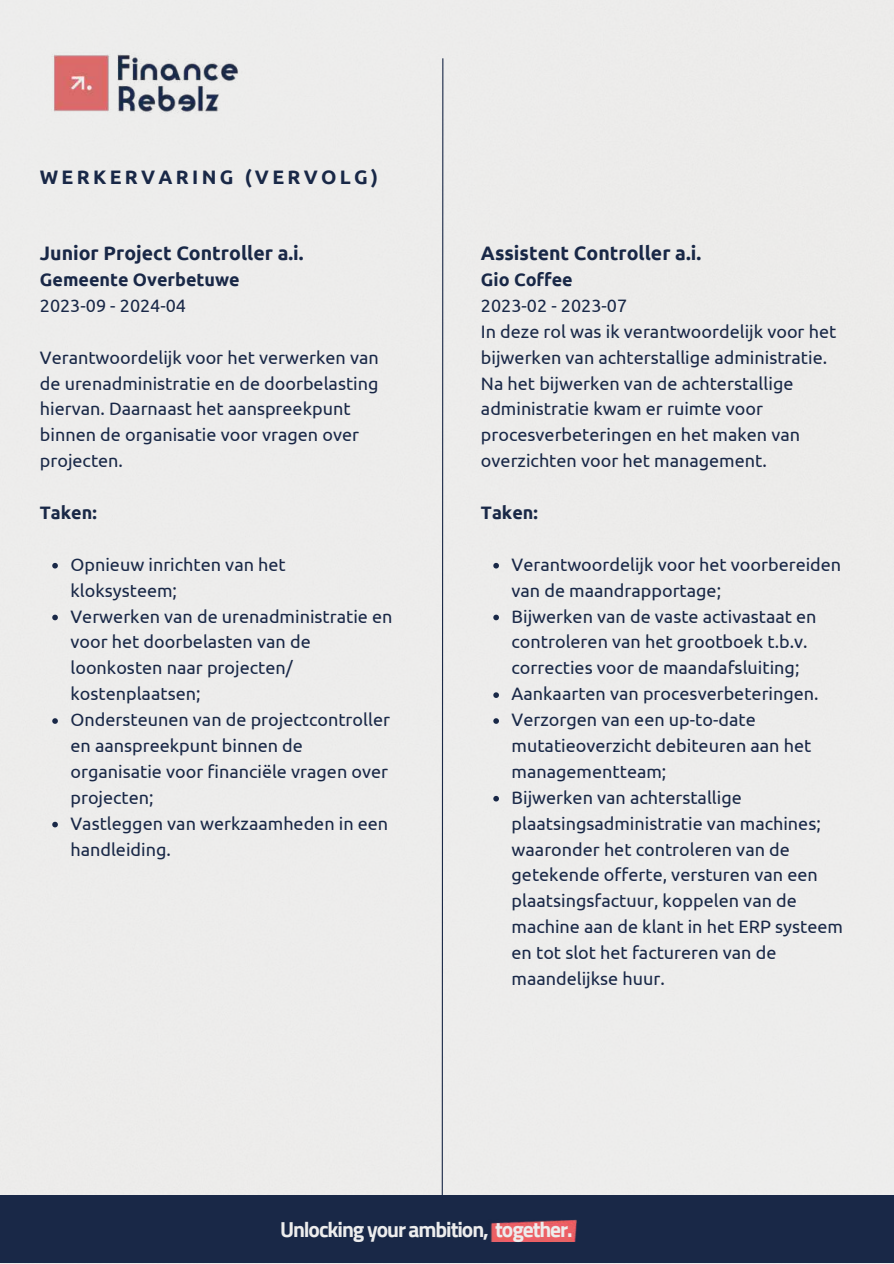
<style>
.page{position:relative;width:894px;height:1264px;background:#fff}
.page>*{position:absolute;margin:0;border:0;box-sizing:border-box;transform-origin:0 0}
.t1{font:700 21.6px "Cairo";letter-spacing:-.05em;color:#ededed}
.t2{font:700 19.5px "Ubuntu";color:#192847}
.t3{font:700 19.5px "Ubuntu";letter-spacing:.17em;color:#192847}
.t4{font:18px/25.8px "Ubuntu";color:#192847}
.t5{font:700 18px "Ubuntu";color:#192847}
</style>
<div class="page">
<div style="left:0;top:0;width:893px;height:1263px;background:#edeceb"></div>
<div style="left:0;top:1195px;width:893px;height:67px;background:#192847"></div>
<img style="left:490px;top:1219px;width:87px;height:22px">
<img style="left:40px;top:41px;width:215px;height:84px">
<svg style="left:441px;top:57px;width:3px;height:1138px;background:#9ca2ad"></svg>
<svg style="left:52px;top:563px;width:6px;height:5px"></svg>
<svg style="left:52px;top:614px;width:6px;height:6px"></svg>
<svg style="left:52px;top:718px;width:6px;height:5px"></svg>
<svg style="left:52px;top:821px;width:6px;height:6px"></svg>
<svg style="left:493px;top:563px;width:6px;height:5px"></svg>
<svg style="left:493px;top:614px;width:6px;height:6px"></svg>
<svg style="left:493px;top:692px;width:6px;height:6px"></svg>
<svg style="left:493px;top:718px;width:6px;height:5px"></svg>
<svg style="left:493px;top:795px;width:6px;height:6px"></svg>
<p class="t3" style="left:40px;top:165px;width:339px">WERKERVARING (VERVOLG)</p>
<p class="t2" style="left:40px;top:241px;width:265px">Junior Project Controller a.i.</p>
<p class="t5" style="left:40px;top:269px;width:201px">Gemeente Overbetuwe</p>
<p class="t4" style="left:40px;top:292px;width:148px">2023-09 - 2024-04</p>
<p class="t4" style="left:40px;top:344px;width:340px">Verantwoordelijk voor het verwerken van de urenadministratie en de doorbelasting hiervan. Daarnaast het aanspreekpunt binnen de organisatie voor vragen over projecten.</p>
<p class="t5" style="left:40px;top:501px;width:58px">Taken:</p>
<p class="t4" style="left:70px;top:551px;width:323px">Opnieuw inrichten van het kloksysteem;<br>Verwerken van de urenadministratie en voor het doorbelasten van de loonkosten naar projecten/ kostenplaatsen;<br>Ondersteunen van de projectcontroller en aanspreekpunt binnen de organisatie voor financiële vragen over projecten;<br>Vastleggen van werkzaamheden in een handleiding.</p>
<p class="t2" style="left:481px;top:241px;width:222px">Assistent Controller a.i.</p>
<p class="t5" style="left:481px;top:269px;width:93px">Gio Coffee</p>
<p class="t4" style="left:481px;top:292px;width:357px">2023-02 - 2023-07<br>In deze rol was ik verantwoordelijk voor het bijwerken van achterstallige administratie.<br>Na het bijwerken van de achterstallige administratie kwam er ruimte voor procesverbeteringen en het maken van overzichten voor het management.</p>
<p class="t5" style="left:481px;top:501px;width:58px">Taken:</p>
<p class="t4" style="left:511px;top:551px;width:333px">Verantwoordelijk voor het voorbereiden van de maandrapportage;<br>Bijwerken van de vaste activastaat en controleren van het grootboek t.b.v. correcties voor de maandafsluiting; Aankaarten van procesverbeteringen.<br>Verzorgen van een up-to-date mutatieoverzicht debiteuren aan het managementteam;<br>Bijwerken van achterstallige plaatsingsadministratie van machines; waaronder het controleren van de getekende offerte, versturen van een plaatsingsfactuur, koppelen van de machine aan de klant in het ERP systeem en tot slot het factureren van de maandelijkse huur.</p>
<p class="t1" style="left:280px;top:1216px;width:294px">Unlocking your ambition, together.</p>
</div>
